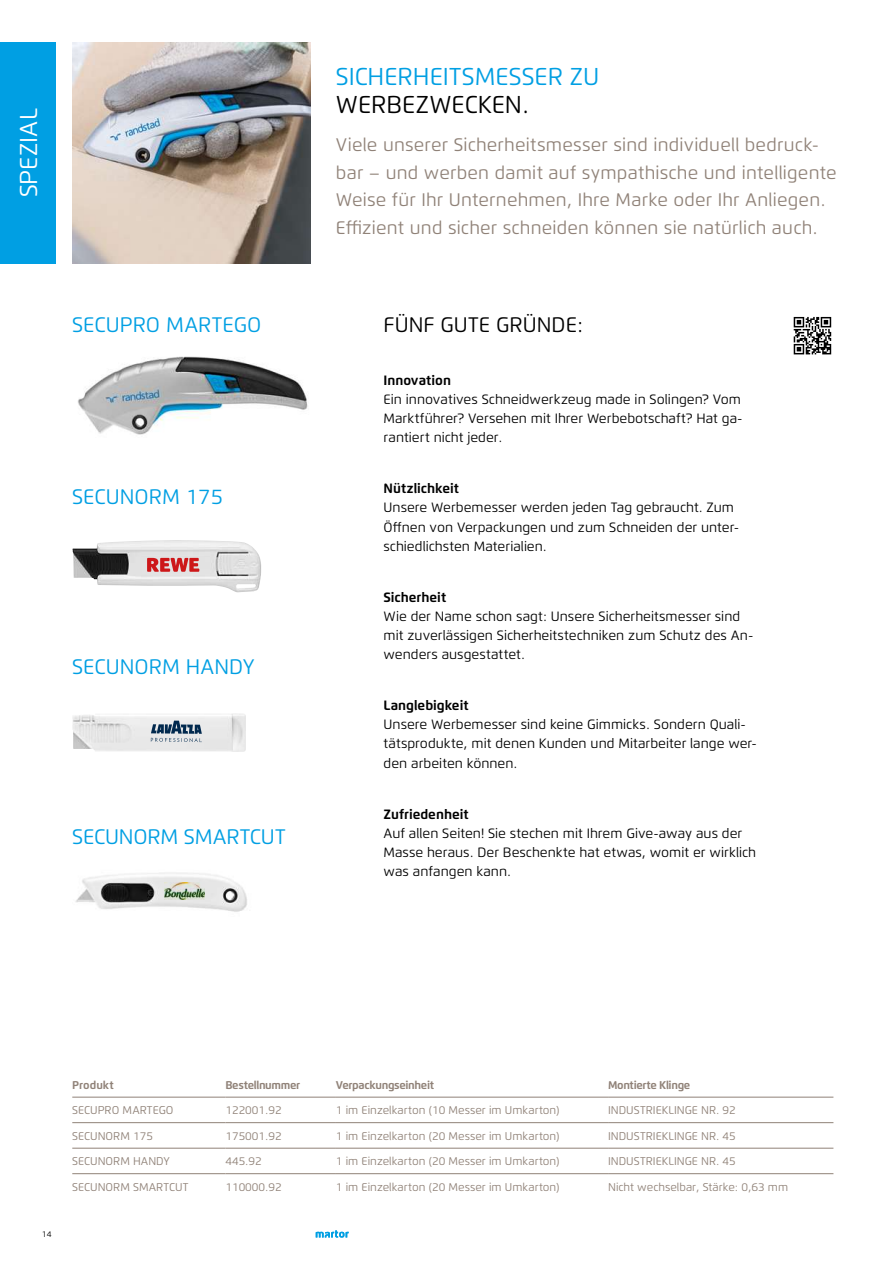
<style>
.page{position:relative;width:893px;height:1263px;background:#fff}
.page>*{position:absolute;margin:0;border:0;box-sizing:border-box;transform-origin:0 0}
.t1{font:24.3px "Flexo";color:#009fe3}
.t2{font:24.3px "Flexo";color:#000}
.t3{font:24.3px "Flexo";letter-spacing:.005em;color:#fff}
.t4{font:21px "Flexo";color:#009fe3}
.t5{font:21px "Flexo";color:#000}
.t6{font:18.15px/27.6px "Flexo";letter-spacing:.01em;color:#908278}
.t7{font:13.5px/19.2px "Flexo";color:#000}
.t8{font:700 13.5px "Flexo";color:#000}
.t9{font:11.25px "Flexo";color:#908278}
.t10{font:700 11.25px "Flexo";letter-spacing:-.03em;color:#908278}
.t11{font:700 11.25px "Flexo";color:#908278}
.t12{font:8.25px "Flexo";color:#000}
</style>
<div class="page">
<svg style="left:316px;top:1230px;width:33px;height:7px"></svg>
<img style="left:72px;top:713px;width:174px;height:39px">
<svg style="left:151px;top:721px;width:51px;height:21px"></svg>
<img style="left:72px;top:540px;width:189px;height:52px">
<svg style="left:147px;top:558px;width:52px;height:14px"></svg>
<img style="left:75px;top:872px;width:172px;height:40px">
<img style="left:165px;top:882px;width:40px;height:17px">
<img style="left:72px;top:43px;width:238px;height:221px">
<img style="left:78px;top:356px;width:230px;height:79px">
<div style="left:0;top:43px;width:55px;height:221px;background:#009fe3"></div>
<svg style="left:794px;top:318px;width:36px;height:36px"></svg>
<div style="left:791px;top:315px;width:42px;height:42px;border:2px solid #fff"></div>
<hr style="left:72px;top:1097px;width:153px;height:1px;background:#908278">
<hr style="left:225px;top:1097px;width:111px;height:1px;background:#908278">
<hr style="left:336px;top:1097px;width:272px;height:1px;background:#908278">
<hr style="left:608px;top:1097px;width:225px;height:1px;background:#908278">
<hr style="left:72px;top:1122px;width:153px;height:1px;background:#908278">
<hr style="left:225px;top:1122px;width:111px;height:1px;background:#908278">
<hr style="left:336px;top:1122px;width:272px;height:1px;background:#908278">
<hr style="left:608px;top:1122px;width:225px;height:1px;background:#908278">
<hr style="left:72px;top:1148px;width:153px;height:1px;background:#908278">
<hr style="left:225px;top:1148px;width:111px;height:1px;background:#908278">
<hr style="left:336px;top:1148px;width:272px;height:1px;background:#908278">
<hr style="left:608px;top:1148px;width:225px;height:1px;background:#908278">
<hr style="left:72px;top:1173px;width:153px;height:1px;background:#908278">
<hr style="left:225px;top:1173px;width:111px;height:1px;background:#908278">
<hr style="left:336px;top:1173px;width:272px;height:1px;background:#908278">
<hr style="left:608px;top:1173px;width:225px;height:1px;background:#908278">
<h1 class="t3" style="left:14px;top:197px;width:90px;rotate:-90deg">SPEZIAL</h1>
<h2 class="t4" style="left:72px;top:312px;width:191px">SECUPRO MARTEGO</h2>
<h2 class="t4" style="left:72px;top:484px;width:152px">SECUNORM 175</h2>
<h2 class="t4" style="left:72px;top:654px;width:184px">SECUNORM HANDY</h2>
<h2 class="t4" style="left:72px;top:824px;width:215px">SECUNORM SMARTCUT</h2>
<h1 class="t1" style="left:336px;top:62px;width:265px">SICHERHEITSMESSER ZU</h1>
<h1 class="t2" style="left:336px;top:89px;width:195px">WERBEZWECKEN.</h1>
<h3 class="t6" style="left:336px;top:131px;width:502px">Viele unserer Sicherheitsmesser sind individuell bedruck&shy;bar – und werben damit auf sympathische und intelligente Weise für Ihr Unternehmen, Ihre Marke oder Ihr Anliegen.<br>Effizient und sicher schneiden können sie natürlich auch.</h3>
<h2 class="t5" style="left:384px;top:312px;width:201px">FÜNF GUTE GRÜNDE:</h2>
<p class="t8" style="left:384px;top:372px;width:69px">Innovation</p>
<p class="t7" style="left:384px;top:390px;width:361px;text-align:justify">Ein innovatives Schneidwerkzeug made in Solingen? Vom Marktführer? Versehen mit Ihrer Werbebotschaft? Hat ga&shy;rantiert nicht jeder.</p>
<p class="t8" style="left:384px;top:480px;width:77px">Nützlichkeit</p>
<p class="t7" style="left:384px;top:498px;width:357px">Unsere Werbemesser werden jeden Tag gebraucht. Zum<br>Öffnen von Verpackungen und zum Schneiden der unter&shy;schiedlichsten Materialien.</p>
<p class="t8" style="left:384px;top:589px;width:64px">Sicherheit</p>
<p class="t7" style="left:384px;top:606px;width:371px">Wie der Name schon sagt: Unsere Sicherheitsmesser sind mit zuverlässigen Sicherheitstechniken zum Schutz des An&shy;wenders ausgestattet.</p>
<p class="t8" style="left:384px;top:697px;width:87px">Langlebigkeit</p>
<p class="t7" style="left:384px;top:715px;width:375px">Unsere Werbemesser sind keine Gimmicks. Sondern Quali&shy;tätsprodukte, mit denen Kunden und Mitarbeiter lange wer&shy;den arbeiten können.</p>
<p class="t8" style="left:384px;top:806px;width:87px">Zufriedenheit</p>
<p class="t7" style="left:384px;top:823px;width:374px">Auf allen Seiten! Sie stechen mit Ihrem Give-away aus der<br>Masse heraus. Der Beschenkte hat etwas, womit er wirklich was anfangen kann.</p>
<p class="t12" style="left:42px;top:1229px;width:11px">14</p>
<p class="t11" style="left:72px;top:1078px;width:43px">Produkt</p>
<p class="t10" style="left:225px;top:1078px;width:76px">Bestellnummer</p>
<p class="t10" style="left:336px;top:1078px;width:100px">Verpackungseinheit</p>
<p class="t10" style="left:608px;top:1078px;width:84px">Montierte Klinge</p>
<p class="t9" style="left:72px;top:1103px;width:103px">SECUPRO MARTEGO</p>
<p class="t9" style="left:225px;top:1103px;width:58px">122001.92</p>
<p class="t9" style="left:336px;top:1103px;width:225px">1 im Einzelkarton (10 Messer im Umkarton)</p>
<p class="t9" style="left:608px;top:1103px;width:129px">INDUSTRIEKLINGE NR. 92</p>
<p class="t9" style="left:72px;top:1129px;width:82px">SECUNORM 175</p>
<p class="t9" style="left:225px;top:1129px;width:58px">175001.92</p>
<p class="t9" style="left:336px;top:1129px;width:225px">1 im Einzelkarton (20 Messer im Umkarton)</p>
<p class="t9" style="left:608px;top:1129px;width:129px">INDUSTRIEKLINGE NR. 45</p>
<p class="t9" style="left:72px;top:1154px;width:99px">SECUNORM HANDY</p>
<p class="t9" style="left:225px;top:1154px;width:38px">445.92</p>
<p class="t9" style="left:336px;top:1154px;width:225px">1 im Einzelkarton (20 Messer im Umkarton)</p>
<p class="t9" style="left:608px;top:1154px;width:129px">INDUSTRIEKLINGE NR. 45</p>
<p class="t9" style="left:72px;top:1180px;width:118px">SECUNORM SMARTCUT</p>
<p class="t9" style="left:225px;top:1180px;width:58px">110000.92</p>
<p class="t9" style="left:336px;top:1180px;width:225px">1 im Einzelkarton (20 Messer im Umkarton)</p>
<p class="t9" style="left:608px;top:1180px;width:182px">Nicht wechselbar, Stärke: 0,63 mm</p>
</div>
